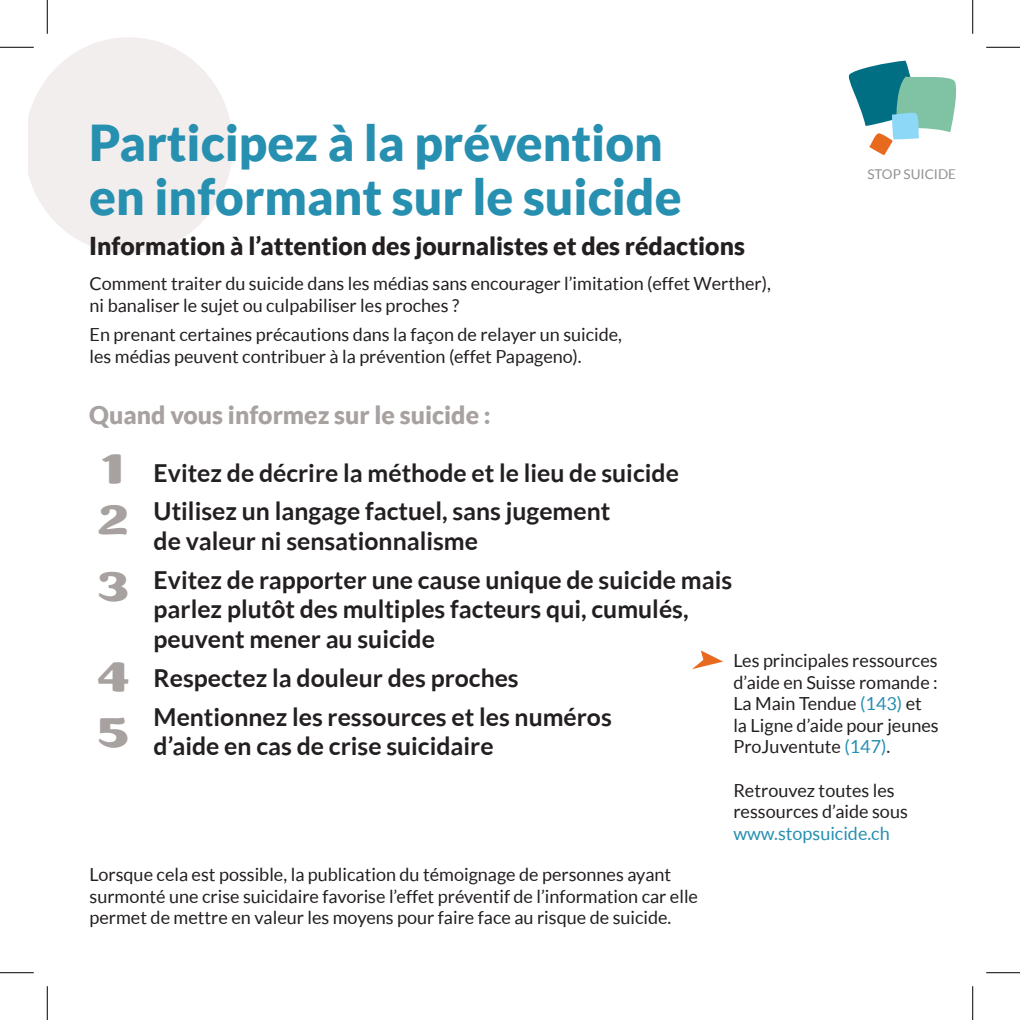
<style>
.page{position:relative;width:1020px;height:1020px;background:#fff}
.page>*{position:absolute;margin:0;border:0;box-sizing:border-box;transform-origin:0 0}
.t1{font:900 49.5px/54px "Lato";color:#278fb0}
.t2{font:expanded 49.5px/51.1px "Kari Pro";color:#a7a1a0}
.t3{font:700 24.75px/38.7px "Lato";color:#231f20}
.t4{font:900 24.75px "Lato";color:#231f20}
.t5{font:900 24.75px "Lato";color:#a7a1a0}
.t6{font:18px/21.6px "Lato";color:#231f20}
.t7{font:18px "Lato";color:#278fb0}
.t8{font:13.5px "Lato";color:#939091}
.s1{color:#278fb0}
</style>
<div class="page">
<svg style="left:848px;top:60px;width:109px;height:95px"></svg>
<svg style="left:28px;top:37px;width:205px;height:216px;fill:#f2eeed"></svg>
<svg style="left:692px;top:650px;width:31px;height:19px"></svg>
<hr style="left:0;top:46px;width:34px;height:3px;background:#fff">
<hr style="left:0;top:47px;width:34px;height:1px;background:#000">
<hr style="left:986px;top:47px;width:33px;height:1px;background:#000">
<hr style="left:0;top:972px;width:34px;height:1px;background:#000">
<hr style="left:986px;top:972px;width:33px;height:1px;background:#000">
<hr style="left:47px;top:0;width:1px;height:34px;background:#000">
<hr style="left:47px;top:986px;width:1px;height:33px;background:#000">
<hr style="left:972px;top:0;width:1px;height:34px;background:#000">
<hr style="left:972px;top:986px;width:1px;height:33px;background:#000">
<h1 class="t1" style="left:89px;top:115px;width:593px">Participez à la prévention en informant sur le suicide</h1>
<h2 class="t4" style="left:89px;top:231px;width:657px">Information à l’attention des journalistes et des rédactions</h2>
<p class="t6" style="left:90px;top:272px;width:683px">Comment traiter du suicide dans les médias sans encourager l’imitation (effet Werther), ni banaliser le sujet ou culpabiliser les proches ?</p>
<p class="t6" style="left:90px;top:324px;width:534px">En prenant certaines précautions dans la façon de relayer un suicide, les médias peuvent contribuer à la prévention (effet Papageno).</p>
<h2 class="t5" style="left:89px;top:400px;width:403px">Quand vous informez sur le suicide :</h2>
<p class="t8" style="left:867px;top:167px;width:90px">STOP SUICIDE</p>
<h1 class="t2" style="left:98px;top:443px;width:32px">1<br>2</h1>
<h1 class="t2" style="left:97px;top:542px;width:33px;line-height:89.3px">3<br>4</h1>
<h1 class="t2" style="left:97px;top:707px;width:33px">5</h1>
<h2 class="t3" style="left:154px;top:452px;width:526px">Evitez de décrire la méthode et le lieu de suicide<br>Utilisez un langage factuel, sans jugement</h2>
<h2 class="t3" style="left:154px;top:521px;width:580px">de valeur ni sensationnalisme<br>Evitez de rapporter une cause unique de suicide mais</h2>
<h2 class="t3" style="left:154px;top:594px;width:536px;line-height:29.7px">parlez plutôt des multiples facteurs qui, cumulés, peuvent mener au suicide</h2>
<h2 class="t3" style="left:154px;top:658px;width:459px">Respectez la douleur des proches<br>Mentionnez les ressources et les numéros</h2>
<h2 class="t3" style="left:154px;top:726px;width:341px">d’aide en cas de crise suicidaire</h2>
<p class="t6" style="left:733px;top:649px;width:207px">Les principales ressources d’aide en Suisse romande :<br>La Main Tendue <span class="s1">(143)</span> et la Ligne d’aide pour jeunes<br>ProJuventute <span class="s1">(147)</span>.</p>
<p class="t6" style="left:733px;top:779px;width:176px">Retrouvez toutes les ressources d’aide sous</p>
<p class="t7" style="left:733px;top:823px;width:158px">www.stopsuicide.ch</p>
<p class="t6" style="left:90px;top:863px;width:610px">Lorsque cela est possible, la publication du témoignage de personnes ayant surmonté une crise suicidaire favorise l’effet préventif de l’information car elle permet de mettre en valeur les moyens pour faire face au risque de suicide.</p>
</div>
